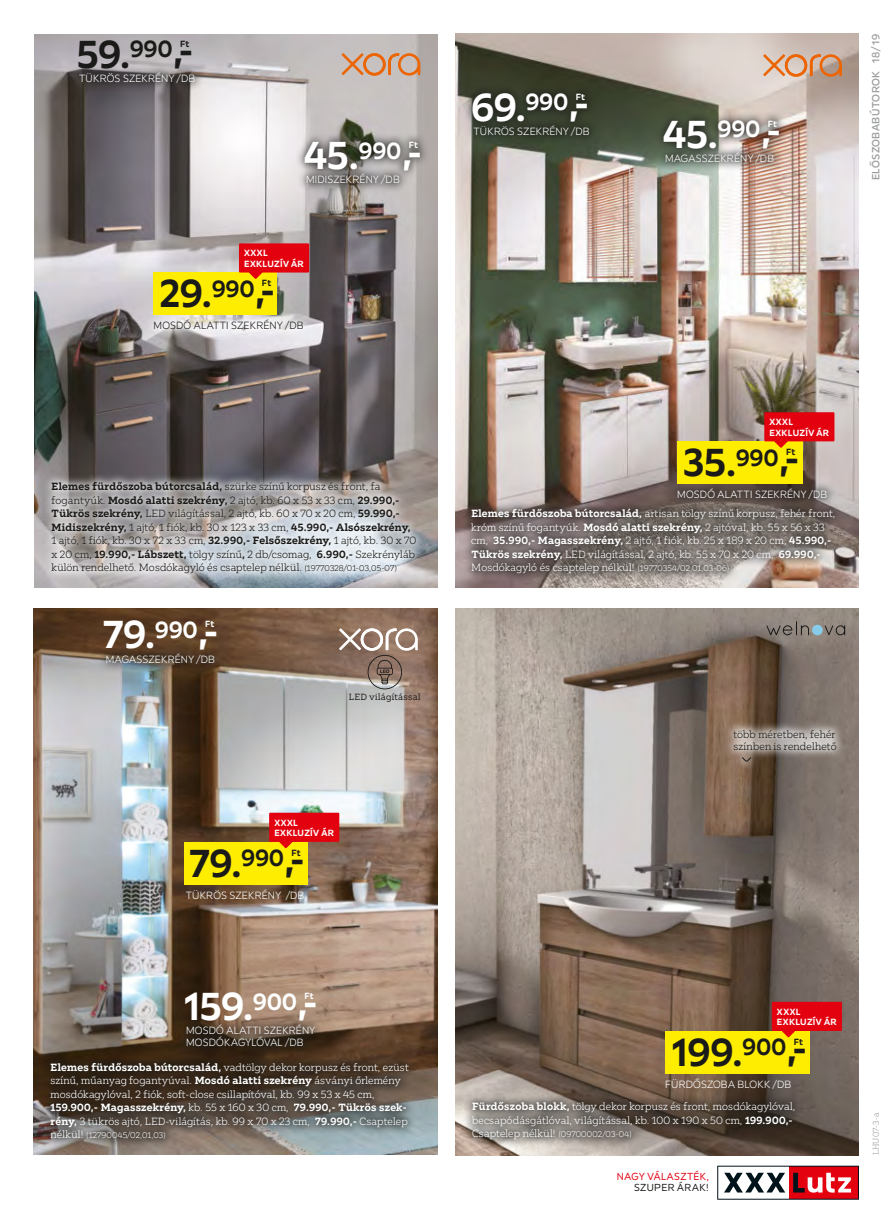
<style>
.page{position:relative;width:893px;height:1221px;background:#fff}
.page>*{position:absolute;margin:0;border:0;box-sizing:border-box;transform-origin:0 0}
.t1{font:700 39px "XXX Lutz Sans";letter-spacing:.01em;color:#fff}
.t2{font:700 39px "XXX Lutz Sans";letter-spacing:.01em;color:#1a1a18}
.t3{font:300 10.5px/13.5px "XXX Lutz Serif";letter-spacing:.015em;color:#fff}
.t4{font:300 10.5px/13.5px "XXX Lutz Serif";letter-spacing:.015em;color:#1a1a18}
.t5{font:300 10.5px/12px "XXX Lutz Sans";letter-spacing:.02em;color:#fff}
.t6{font:300 10.5px "XXX Lutz Sans";letter-spacing:.02em;color:#1a1a18}
.t7{font:500 10.5px "XXX Lutz Sans";letter-spacing:.035em;color:#9c9d9d}
.t8{font:10.2px "XXX Lutz Sans";letter-spacing:.035em;color:#e3000f}
.t9{font:10.2px "XXX Lutz Sans";letter-spacing:.04em;color:#1a1a18}
.t10{font:700 9px/10.5px "XXX Lutz Sans";letter-spacing:.04em;color:#fff}
.t11{font:9px "XXX Lutz Serif";letter-spacing:.045em;color:#1a1a18}
.t12{font:700 9px "XXX Lutz Sans";letter-spacing:.03em;color:#1a1a18}
.t13{font:300 8.25px "XXX Lutz Serif";letter-spacing:.02em;color:#fff}
.t14{font:300 8.25px "XXX Lutz Serif";letter-spacing:.015em;color:#9c9d9d}
.s1{font-weight:700}
.s2{font-size:8.25px}
.s3{font-size:10.5px}
</style>
<div class="page">
<hr style="left:0;top:0;width:1px;height:1220px;background:#efe5d6">
<svg style="left:717px;top:1165px;width:142px;height:34px"></svg>
<img style="left:34px;top:34px;width:404px;height:553px">
<svg style="left:42px;top:472px;width:383px;height:111px;background:#b9b9bb"></svg>
<svg style="left:342px;top:53px;width:78px;height:23px;background:#d1a281"></svg>
<svg style="left:297px;top:180px;width:112px;height:14px;background:#a19c9a"></svg>
<svg style="left:295px;top:132px;width:135px;height:48px;background:#878480"></svg>
<svg style="left:70px;top:63px;width:134px;height:29px;background:#6f6a6c"></svg>
<img style="left:455px;top:33px;width:404px;height:555px">
<svg style="left:462px;top:499px;width:381px;height:84px;background:#776c68"></svg>
<svg style="left:763px;top:54px;width:79px;height:23px;background:#d7a27c"></svg>
<svg style="left:465px;top:116px;width:134px;height:29px;background:#3f4837"></svg>
<svg style="left:463px;top:83px;width:134px;height:48px;background:#363b2d"></svg>
<svg style="left:656px;top:158px;width:127px;height:14px;background:#a09c91"></svg>
<img style="left:654px;top:111px;width:135px;height:47px">
<img style="left:33px;top:608px;width:405px;height:546px">
<svg style="left:41px;top:1052px;width:377px;height:96px;background:#534a41"></svg>
<svg style="left:177px;top:1015px;width:147px;height:41px;background:#4e3c2c"></svg>
<svg style="left:339px;top:628px;width:79px;height:61px;background:#a08b7f"></svg>
<svg style="left:97px;top:644px;width:127px;height:28px;background:#5e4d3d"></svg>
<img style="left:455px;top:608px;width:404px;height:547px">
<svg style="left:463px;top:1092px;width:341px;height:56px;background:#6a6057"></svg>
<svg style="left:766px;top:621px;width:43px;height:14px"></svg>
<svg style="left:825px;top:625px;width:20px;height:10px"></svg>
<div style="left:812px;top:624px;width:11px;height:11px;background:#87cde9;border-radius:50%"></div>
<svg style="left:724px;top:720px;width:121px;height:50px;background:#968a81"></svg>
<svg style="left:741px;top:756px;width:11px;height:6px"></svg>
<svg style="left:145px;top:310px;width:167px;height:29px"></svg>
<div style="left:153px;top:272px;width:124px;height:43px;background:#ffed00"></div>
<svg style="left:249px;top:272px;width:13px;height:7px"></svg>
<div style="left:239px;top:243px;width:70px;height:29px;background:#e3000f"></div>
<svg style="left:668px;top:479px;width:168px;height:29px;background:#5f534f"></svg>
<div style="left:677px;top:441px;width:126px;height:43px;background:#ffed00"></div>
<svg style="left:774px;top:441px;width:14px;height:7px"></svg>
<div style="left:764px;top:412px;width:70px;height:29px;background:#e3000f"></div>
<div style="left:184px;top:841px;width:123px;height:43px;background:#ffed00"></div>
<svg style="left:279px;top:841px;width:14px;height:7px"></svg>
<div style="left:269px;top:812px;width:70px;height:29px;background:#e3000f"></div>
<div style="left:665px;top:1030px;width:145px;height:43px;background:#ffed00"></div>
<svg style="left:782px;top:1030px;width:13px;height:7px"></svg>
<div style="left:772px;top:1001px;width:70px;height:29px;background:#e3000f"></div>
<h1 class="t2" style="left:77px;top:29px;width:118px">59.<sup>990</sup>,-</h1>
<p class="t12" style="left:180px;top:38px;width:11px">Ft</p>
<p class="t5" style="left:79px;top:72px;width:118px">TÜKRÖS SZEKRÉNY /DB</p>
<h1 class="t1" style="left:304px;top:131px;width:120px">45.<sup>990</sup>,-</h1>
<p class="t10" style="left:409px;top:140px;width:11px">Ft</p>
<p class="t5" style="left:306px;top:174px;width:95px">MIDISZEKRÉNY /DB</p>
<p class="t10" style="left:244px;top:248px;width:61px">XXXL<br>EXKLUZÍV ÁR</p>
<h1 class="t2" style="left:160px;top:269px;width:117px">29.<sup>990</sup>,-</h1>
<p class="t12" style="left:262px;top:277px;width:11px">Ft</p>
<p class="t6" style="left:153px;top:319px;width:152px">MOSDÓ ALATTI SZEKRÉNY /DB</p>
<p class="t4" style="left:52px;top:479px;width:366px"><span class="s1">Elemes fürdőszoba bútorcsalád,</span> szürke színű korpusz és front, fa fogantyúk. <span class="s1">Mosdó alatti szekrény,</span> 2 ajtó, kb. 60 x 53 x 33 cm, <span class="s1">29.990,- Tükrös szekrény,</span> LED világítással, 2 ajtó, kb. 60 x 70 x 20 cm, <span class="s1">59.990,- Midiszekrény,</span> 1 ajtó, 1 fiók, kb. 30 x 123 x 33 cm, <span class="s1">45.990,- Alsószekrény, </span>1 ajtó, 1 fiók, kb. 30 x 72 x 33 cm, <span class="s1">32.990,- Felsőszekrény,</span> 1 ajtó, kb. 30 x 70 x 20 cm, <span class="s1">19.990,- Lábszett,</span> tölgy színű<span class="s1">,</span> 2 db/csomag, <span class="s1">6.990,-</span> Szekrényláb külön rendelhető. Mosdókagyló és csaptelep nélkül. <span class="s2">(19770328/01-03,05-07)</span></p>
<h1 class="t1" style="left:104px;top:609px;width:117px">79.<sup>990</sup>,-</h1>
<p class="t10" style="left:205px;top:619px;width:11px">Ft</p>
<p class="t5" style="left:106px;top:652px;width:111px">MAGASSZEKRÉNY /DB</p>
<p class="t11" style="left:349px;top:691px;width:73px">LED világítással</p>
<p class="t10" style="left:274px;top:817px;width:61px">XXXL<br>EXKLUZÍV ÁR</p>
<h1 class="t2" style="left:190px;top:838px;width:117px">79.<sup>990</sup>,-</h1>
<p class="t12" style="left:291px;top:846px;width:11px">Ft</p>
<p class="t5" style="left:186px;top:888px;width:120px">TÜKRÖS SZEKRÉNY /DB</p>
<h1 class="t1" style="left:184px;top:981px;width:136px">159.<sup>900</sup>,-</h1>
<p class="t10" style="left:304px;top:990px;width:11px">Ft</p>
<p class="t5" style="left:186px;top:1024px;width:131px">MOSDÓ ALATTI SZEKRÉNY<br>MOSDÓKAGYLÓVAL /DB</p>
<p class="t3" style="left:50px;top:1060px;width:359px"><span class="s1">Elemes fürdőszoba bútorcsalád,</span> vadtölgy dekor korpusz és front, ezüst színű, műanyag fogantyúval. <span class="s1">Mosdó alatti szekrény</span> ásványi őrlemény mosdókagylóval, 2 fiók, soft-close csillapítóval, kb. 99 x 53 x 45 cm, <span class="s1">159.900,- Magasszekrény,</span> kb. 55 x 160 x 30 cm, <span class="s1">79.990,- Tükrös szek&shy;rény,</span> 3 tükrös ajtó, LED-világítás, kb. 99 x 70 x 23 cm, <span class="s1">79.990,-</span> Csaptelep</p>
<p class="t13" style="left:51px;top:1130px;width:117px"><span class="s3">nélkül!</span> (12790045/02,01,03)</p>
<h1 class="t1" style="left:471px;top:82px;width:120px">69.<sup>990</sup>,-</h1>
<p class="t10" style="left:576px;top:91px;width:11px">Ft</p>
<p class="t5" style="left:473px;top:125px;width:118px">TÜKRÖS SZEKRÉNY /DB</p>
<h1 class="t1" style="left:663px;top:109px;width:120px">45.<sup>990</sup>,-</h1>
<p class="t10" style="left:768px;top:118px;width:11px">Ft</p>
<p class="t5" style="left:665px;top:152px;width:111px">MAGASSZEKRÉNY /DB</p>
<p class="t7" style="left:869px;top:180px;width:147px;rotate:-90deg">ELŐSZOBABÚTOROK 18 /19</p>
<p class="t10" style="left:769px;top:416px;width:61px">XXXL<br>EXKLUZÍV ÁR</p>
<h1 class="t2" style="left:684px;top:437px;width:118px">35.<sup>990</sup>,-</h1>
<p class="t12" style="left:786px;top:446px;width:11px">Ft</p>
<p class="t5" style="left:677px;top:488px;width:152px">MOSDÓ ALATTI SZEKRÉNY /DB</p>
<p class="t3" style="left:471px;top:507px;width:366px"><span class="s1">Elemes fürdőszoba bútorcsalád,</span> artisan tölgy színű korpusz, fehér front, króm színű fogantyúk. <span class="s1">Mosdó alatti szekrény,</span> 2 ajtóval, kb. 55 x 56 x 33 cm, <span class="s1">35.990,- Magasszekrény,</span> 2 ajtó, 1 fiók, kb. 25 x 189 x 20 cm, <span class="s1">45.990,- Tükrös szekrény,</span> LED világítással, 2 ajtó, kb. 55 x 70 x 20 cm, <span class="s1">69.990,- </span>Mosdókagyló és csaptelep nélkül! <span class="s2">(19770354/02,01,03-06)</span></p>
<p class="t4" style="left:733px;top:728px;width:105px;line-height:12px">több méretben, fehér színben is rendelhető</p>
<p class="t10" style="left:777px;top:1006px;width:61px">XXXL<br>EXKLUZÍV ÁR</p>
<h1 class="t2" style="left:672px;top:1027px;width:137px">199.<sup>900</sup>,-</h1>
<p class="t12" style="left:794px;top:1035px;width:11px">Ft</p>
<p class="t5" style="left:665px;top:1077px;width:128px">FÜRDŐSZOBA BLOKK /DB</p>
<p class="t3" style="left:472px;top:1099px;width:325px"><span class="s1">Fürdőszoba blokk,</span> tölgy dekor korpusz és front, mosdókagylóval, becsapódásgátlóval, világítással, kb. 100 x 190 x 50 cm, <span class="s1">199.900,-<br></span>Csaptelep nélkül! <span class="s2">(09700002/03-04)</span></p>
<p class="t8" style="left:617px;top:1170px;width:94px">NAGY VÁLASZTÉK,</p>
<p class="t9" style="left:634px;top:1180px;width:77px">SZUPER ÁRAK!</p>
<p class="t14" style="left:871px;top:1155px;width:43px;rotate:-90deg">LHU07-3-a</p>
</div>
